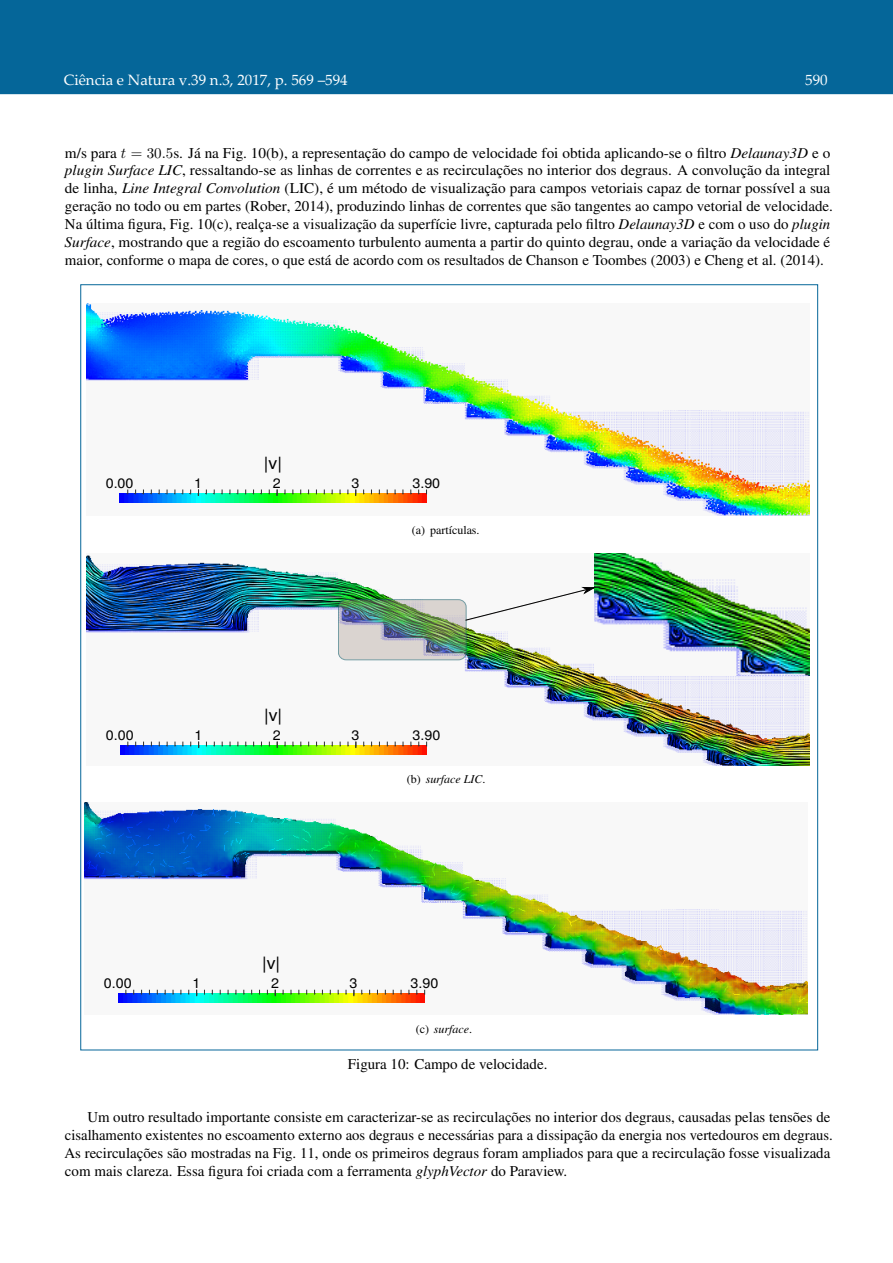
<style>
.page{position:relative;width:893px;height:1263px;background:#fff}
.page>*{position:absolute;margin:0;border:0;box-sizing:border-box;transform-origin:0 0}
.t1{font:17.1px "Te X Gyre Heros";color:#000;scale:1.04 1}
.t2{font:16.95px "Te X Gyre Heros";color:#000;scale:1.05 1}
.t3{font:16.8px "Te X Gyre Heros";color:#000;scale:1.05 1}
.t4{font:15px/18px "Nimbus Rom No 9 L";color:#000}
.t5{font:15px "Palatino Linotype";color:#fff}
.t6{font:13.8px "Te X Gyre Heros";color:#000;scale:1.04 1}
.t7{font:13.65px "Te X Gyre Heros";color:#000;scale:1.05 1}
.t8{font:italic 12px "Nimbus Rom No 9 L";color:#000}
.t9{font:12px "Nimbus Rom No 9 L";color:#000}
.s1{font-family:"CMMI10"}
.s2{font-family:"CMR10"}
.s3{font-style:italic}
.s4{font-style:normal}
</style>
<div class="page">
<div style="left:0;top:0;width:893px;height:94px;background:#056699"></div>
<img style="left:86px;top:303px;width:723px;height:213px">
<img style="left:120px;top:493px;width:307px;height:9px">
<img style="left:86px;top:554px;width:723px;height:211px">
<img style="left:120px;top:746px;width:307px;height:8px">
<img style="left:595px;top:554px;width:214px;height:121px">
<img style="left:338px;top:587px;width:259px;height:73px">
<img style="left:84px;top:802px;width:723px;height:213px">
<img style="left:118px;top:994px;width:307px;height:9px">
<p class="t5" style="left:64px;top:70px;width:285px">Ciência e Natura v.39 n.3, 2017, p. 569 –594</p>
<p class="t5" style="left:805px;top:70px;width:24px">590</p>
<p class="t4" style="left:65px;top:144px;width:770px">m/s para <span class="s1">t</span> <span class="s2">= 30</span><span class="s1">.</span><span class="s2">5</span>s. Já na Fig. 10(b), a representação do campo de velocidade foi obtida aplicando-se o filtro <span class="s3">Delaunay3D</span> e o <span class="s3">plugin Surface LIC</span>, ressaltando-se as linhas de correntes e as recirculações no interior dos degraus. A convolução da integral de linha, <span class="s3">Line Integral Convolution</span> (LIC), é um método de visualização para campos vetoriais capaz de tornar possível a sua geração no todo ou em partes (Rober, 2014), produzindo linhas de correntes que são tangentes ao campo vetorial de velocidade.<br>Na última figura, Fig. 10(c), realça-se a visualização da superfície livre, capturada pelo filtro <span class="s3">Delaunay3D</span> e com o uso do <span class="s3">plugin Surface</span>, mostrando que a região do escoamento turbulento aumenta a partir do quinto degrau, onde a variação da velocidade é maior, conforme o mapa de cores, o que está de acordo com os resultados de Chanson e Toombes (2003) e Cheng et al. (2014).</p>
<p class="t3" style="left:264px;top:450px;width:19px">|v|</p>
<p class="t7" style="left:106px;top:473px;width:28px">0.00</p>
<p class="t7" style="left:194px;top:473px;width:9px">1</p>
<p class="t7" style="left:273px;top:473px;width:9px">2</p>
<p class="t7" style="left:352px;top:473px;width:9px">3</p>
<p class="t7" style="left:412px;top:473px;width:28px">3.90</p>
<p class="t2" style="left:264px;top:701px;width:19px">|v|</p>
<p class="t9" style="left:412px;top:523px;width:69px">(a) partículas.</p>
<p class="t7" style="left:106px;top:725px;width:28px">0.00</p>
<p class="t7" style="left:194px;top:725px;width:9px">1</p>
<p class="t7" style="left:273px;top:725px;width:9px">2</p>
<p class="t7" style="left:352px;top:725px;width:9px">3</p>
<p class="t7" style="left:412px;top:725px;width:28px">3.90</p>
<p class="t1" style="left:262px;top:949px;width:19px">|v|</p>
<p class="t8" style="left:407px;top:772px;width:80px"><span class="s4">(b)</span> surface LIC<span class="s4">.</span></p>
<p class="t6" style="left:104px;top:972px;width:28px">0.00</p>
<p class="t6" style="left:192px;top:972px;width:9px">1</p>
<p class="t6" style="left:271px;top:972px;width:9px">2</p>
<p class="t6" style="left:350px;top:972px;width:9px">3</p>
<p class="t6" style="left:410px;top:972px;width:28px">3.90</p>
<p class="t8" style="left:416px;top:1022px;width:58px"><span class="s4">(c)</span> surface<span class="s4">.</span></p>
<p class="t4" style="left:348px;top:1055px;width:201px">Figura 10: Campo de velocidade.</p>
<p class="t4" style="left:64px;top:1108px;width:770px;text-indent:23px">Um outro resultado importante consiste em caracterizar-se as recirculações no interior dos degraus, causadas pelas tensões de cisalhamento existentes no escoamento externo aos degraus e necessárias para a dissipação da energia nos vertedouros em degraus.<br>As recirculações são mostradas na Fig. 11, onde os primeiros degraus foram ampliados para que a recirculação fosse visualizada com mais clareza. Essa figura foi criada com a ferramenta <span class="s3">glyphVector</span> do Paraview.</p>
</div>
